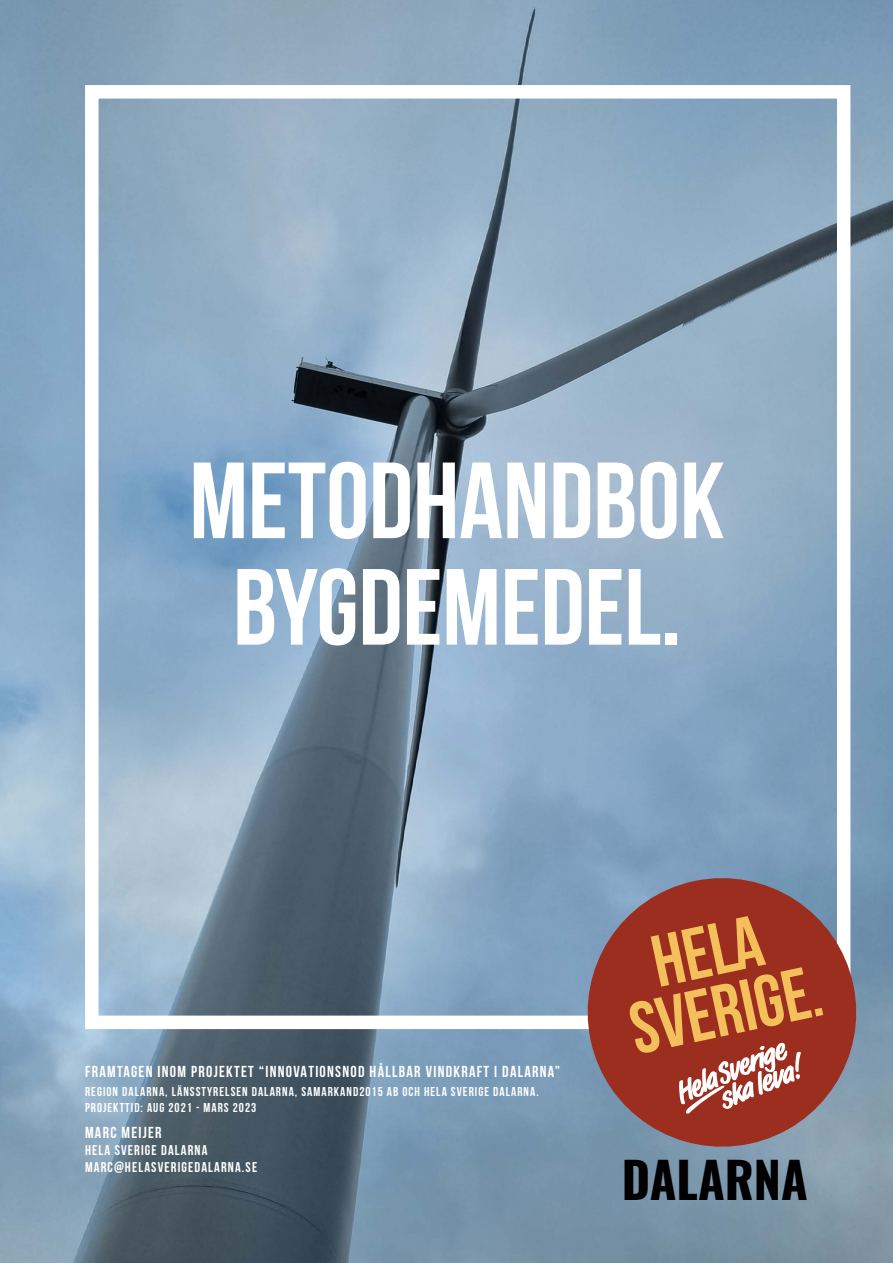
<style>
.page{position:relative;width:893px;height:1263px;background:#fff}
.page>*{position:absolute;margin:0;border:0;box-sizing:border-box;transform-origin:0 0}
.t1{font:700 108px/106.5px "Bebas Neue";color:#fff;text-align:center}
.t2{font:700 49.5px "Oswald";color:#000}
.t3{font:700 15.9px "Bebas Neue";letter-spacing:.08em;color:#fff}
.t4{font:700 14.1px/17px "Bebas Neue";letter-spacing:.08em;color:#fff}
.t5{font:12.9px/15.5px "Bebas Neue";letter-spacing:.08em;color:#fff}
</style>
<div class="page">
<img style="left:0;top:0;width:893px;height:1263px">
<div style="left:85px;top:85px;width:765px;height:944px;border:14px solid #fff"></div>
<svg style="left:588px;top:878px;width:268px;height:269px;background:#916366"></svg>
<svg style="left:628px;top:916px;width:195px;height:197px;background:#b45a3c"></svg>
<h1 class="t1" style="left:190px;top:446px;width:537px">METODHANDBOK<br>BYGDEMEDEL.</h1>
<p class="t3" style="left:85px;top:1063px;width:476px">FRAMTAGEN INOM PROJEKTET “INNOVATIONSNOD HÅLLBAR VINDKRAFT I DALARNA”</p>
<p class="t5" style="left:85px;top:1084px;width:455px">REGION DALARNA, LÄNSSTYRELSEN DALARNA, SAMARKAND2015 AB OCH HELA SVERIGE DALARNA.<br>PROJEKTTID: AUG 2021 - MARS 2023</p>
<p class="t3" style="left:85px;top:1124px;width:78px">MARC MEIJER</p>
<p class="t4" style="left:85px;top:1141px;width:174px">HELA SVERIGE DALARNA<br>MARC@HELASVERIGEDALARNA.SE</p>
<h2 class="t2" style="left:622px;top:1154px;width:187px">DALARNA</h2>
</div>
